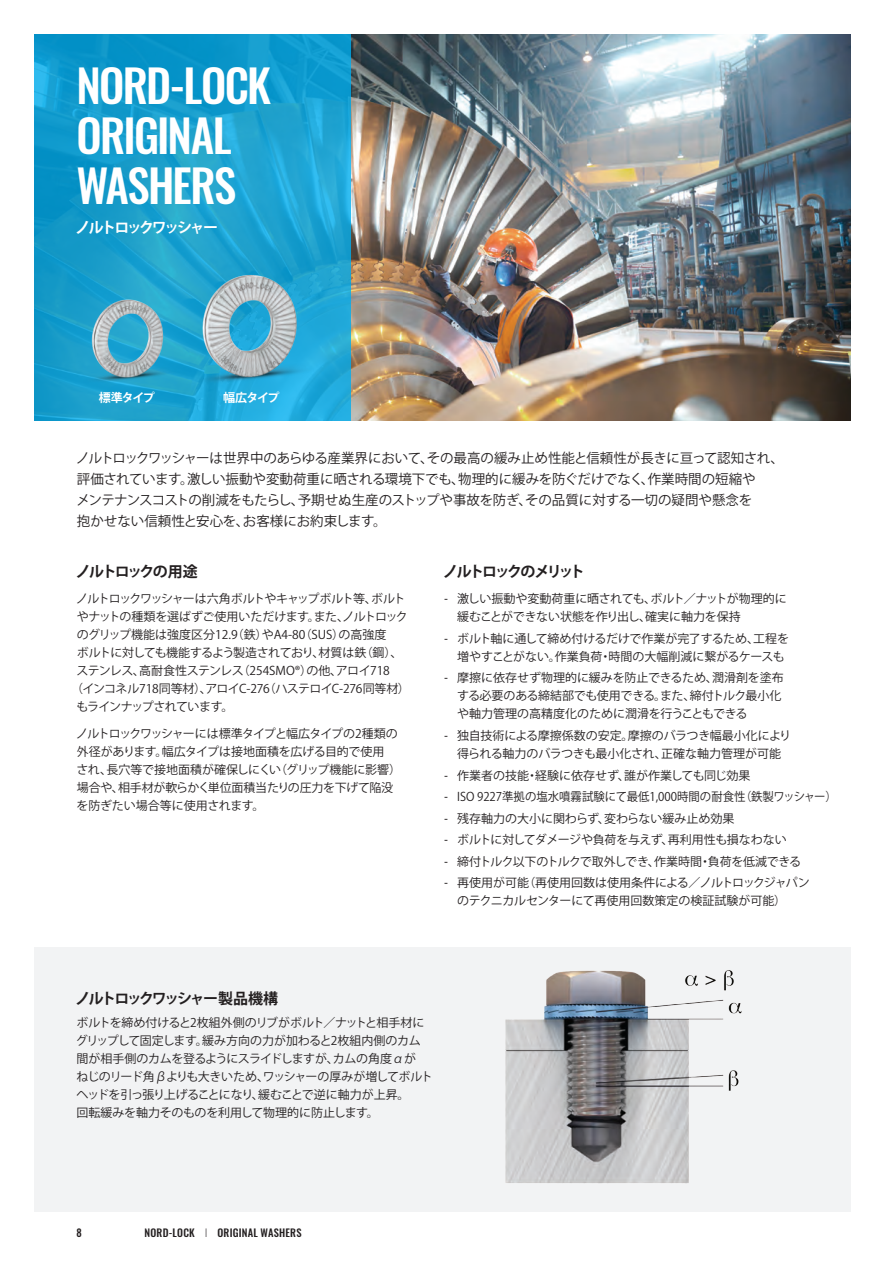
<style>
.page{position:relative;width:893px;height:1263px;background:#fff}
.page>*{position:absolute;margin:0;border:0;box-sizing:border-box;transform-origin:0 0}
.t1{font:500 45px/49.5px "Oswald";letter-spacing:-.04em;color:#fff}
.t2{font:700 15px "Koz Go Pro";letter-spacing:-.135em;color:#231f20}
.t3{font:700 15px "Koz Go Pro";letter-spacing:-.155em;color:#fff}
.t4{font:700 15px "Koz Go Pro";letter-spacing:-.155em;color:#231f20}
.t5{font:13.5px/21px "Koz Go Pro Extra Light 90 ms RKSJ H";letter-spacing:-.01em;color:#231f20}
.t6{font:12px/18px "Koz Go Pro";letter-spacing:-.015em;color:#231f20}
.t7{font:12px "Koz Go Pro";letter-spacing:-.05em;color:#231f20}
.t8{font:12px "Koz Go Pro";letter-spacing:-.015em;color:#231f20;scale:.95 1}
.t9{font:12px "Koz Go Pro";letter-spacing:-.04em;color:#231f20}
.t10{font:12px "Koz Go Pro";letter-spacing:-.09em;color:#231f20}
.t11{font:700 12px "Koz Go Pro";letter-spacing:-.095em;color:#fff}
.t12{font:500 10.5px "Oswald";letter-spacing:.02em;color:#231f20}
.s1{font-family:"Roboto"}
.s2{font-weight:200}
</style>
<div class="page">
<div style="left:34px;top:947px;width:816px;height:265px;background:#f2f3f4"></div>
<img style="left:350px;top:34px;width:500px;height:387px">
<svg style="left:34px;top:34px;width:316px;height:387px;background:#179fcf"></svg>
<img style="left:165px;top:269px;width:148px;height:116px">
<img style="left:62px;top:293px;width:118px;height:93px">
<img style="left:505px;top:970px;width:237px;height:214px">
<h1 class="t1" style="left:77px;top:64px;width:196px">NORD-LOCK<br>ORIGINAL<br>WASHERS</h1>
<p class="t3" style="left:75px;top:217px;width:144px">ノルトロックワッシャー</p>
<p class="t11" style="left:99px;top:389px;width:58px">標準タイプ</p>
<p class="t11" style="left:223px;top:389px;width:58px">幅広タイプ</p>
<p class="t5" style="left:76px;top:448px;width:709px">ノルトロックワッシャーは世界中のあらゆる産業界において、その最高の緩み止め性能と信頼性が長きに亘って認知され、評価されています。激しい振動や変動荷重に晒される環境下でも、物理的に緩みを防ぐだけでなく、作業時間の短縮や<br>メンテナンスコストの削減をもたらし、予期せぬ生産のストップや事故を防ぎ、その品質に対する一切の疑問や懸念を<br>抱かせない信頼性と安心を、お客様にお約束します。</p>
<p class="t2" style="left:76px;top:562px;width:124px">ノルトロックの用途</p>
<p class="t4" style="left:443px;top:562px;width:143px">ノルトロックのメリット</p>
<p class="t10" style="left:76px;top:591px;width:331px">ノルトロックワッシャーは六角ボルトやキャップボルト等、ボルト</p>
<p class="t6" style="left:77px;top:608px;width:333px">やナットの種類を選ばずご使用いただけます。また、ノルトロック</p>
<p class="t6" style="left:77px;top:626px;width:311px">のグリップ機能は強度区分12.9（鉄）やA4-80（SUS）の高強度</p>
<p class="t7" style="left:77px;top:645px;width:327px">ボルトに対しても機能するよう製造されており、材質は鉄（鋼）、</p>
<p class="t9" style="left:76px;top:663px;width:315px">ステンレス、高耐食性ステンレス（254SMO®）の他、アロイ718</p>
<p class="t6" style="left:71px;top:680px;width:340px">（インコネル718同等材）、アロイC-276（ハステロイC-276同等材）</p>
<p class="t7" style="left:77px;top:699px;width:158px">もラインナップされています。</p>
<p class="t6" style="left:76px;top:725px;width:326px">ノルトロックワッシャーには標準タイプと幅広タイプの2種類の外径があります。幅広タイプは接地面積を広げる目的で使用<br>され、長穴等で接地面積が確保しにくい（グリップ機能に影響）場合や、相手材が軟らかく単位面積当たりの圧力を下げて陥没を防ぎたい場合等に使用されます。</p>
<p class="t6" style="left:457px;top:590px;width:331px;text-indent:-13px"><span class="s1">-</span> 激しい振動や変動荷重に晒されても、ボルト／ナットが物理的に緩むことができない状態を作り出し、確実に軸力を保持</p>
<p class="t6" style="left:457px;top:630px;width:333px;text-indent:-13px"><span class="s1">-</span> ボルト軸に通して締め付けるだけで作業が完了するため、工程を増やすことがない。作業負荷・時間の大幅削減に繋がるケースも</p>
<p class="t6" style="left:457px;top:669px;width:328px;text-indent:-13px"><span class="s1">-</span> 摩擦に依存せず物理的に緩みを防止できるため、潤滑剤を塗布する必要のある締結部でも使用できる。また、締付トルク最小化や軸力管理の高精度化のために潤滑を行うこともできる</p>
<p class="t6" style="left:444px;top:727px;width:348px;text-align:center"><span class="s1">-</span> 独自技術による摩擦係数の安定。摩擦のバラつき幅最小化により得られる軸力のバラつきも最小化され、正確な軸力管理が可能</p>
<p class="t6" style="left:444px;top:766px;width:308px"><span class="s1">-</span> 作業者の技能・経験に依存せず、誰が作業しても同じ効果</p>
<p class="t8" style="left:444px;top:789px;width:415px"><span class="s1">-</span> ISO 9227準拠の塩水噴霧試験にて最低1,000時間の耐食性（鉄製ワッシャー）</p>
<p class="t6" style="left:444px;top:809px;width:292px"><span class="s1">-</span> 残存軸力の大小に関わらず、変わらない緩み止め効果</p>
<p class="t6" style="left:444px;top:853px;width:358px"><span class="s1">-</span> 締付トルク以下のトルクで取外しでき、作業時間・負荷を低減できる</p>
<p class="t6" style="left:457px;top:874px;width:354px;text-indent:-13px"><span class="s1">-</span> 再使用が可能（再使用回数は使用条件による／ノルトロックジャパンのテクニカルセンターにて再使用回数策定の検証試験が可能）</p>
<p class="t6" style="left:444px;top:831px;width:344px"><span class="s1">-</span> ボルトに対してダメージや負荷を与えず、再利用性も損なわない</p>
<p class="t2" style="left:75px;top:988px;width:204px">ノルトロックワッシャー製品機構</p>
<p class="t6" style="left:76px;top:1014px;width:359px">ボルトを締め付けると2枚組外側のリブがボルト／ナットと相手材にグリップして固定します。緩み方向の力が加わると2枚組内側のカム間が相手側のカムを登るようにスライドしますが、カムの角度αが<br>ねじのリード角βよりも大きいため、ワッシャーの厚みが増してボルトヘッドを引っ張り上げることになり、緩むことで逆に軸力が上昇。<br>回転緩みを軸力そのものを利用して物理的に防止します。</p>
<p class="t12" style="left:77px;top:1228px;width:7px">8</p>
<p class="t12" style="left:145px;top:1228px;width:159px">NORD-LOCK <span class="s2">I</span> ORIGINAL WASHERS</p>
</div>
